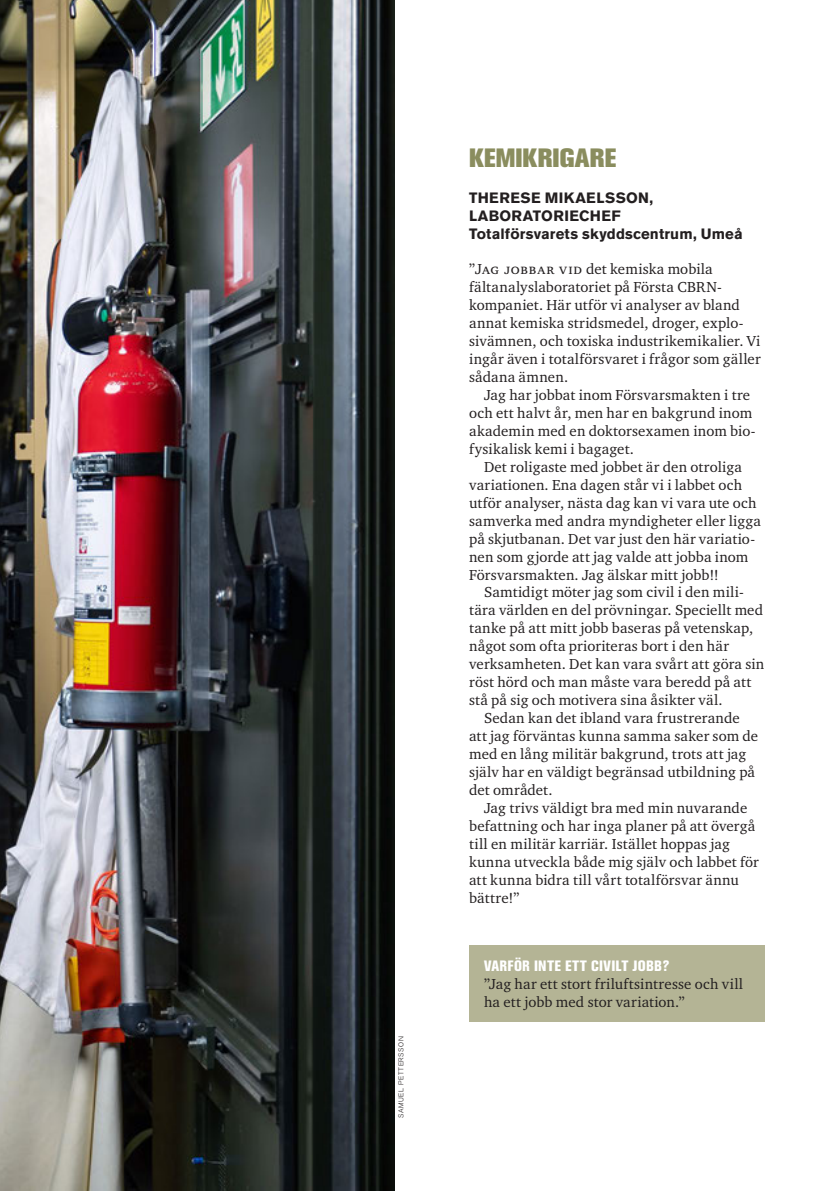
<style>
.page{position:relative;width:839px;height:1191px;background:#fff}
.page>*{position:absolute;margin:0;border:0;box-sizing:border-box;transform-origin:0 0}
.Bröd_Forum_Charter_8{font:800 26.25px "Akzidenz Grotesk BE";letter-spacing:.005em;color:#8a8d5e}
.Bröd_Forum_Charter_8-2{font:14.88px/18px "Charter ITC Std";letter-spacing:.015em;color:#231f20}
.Bröd_Forum_Charter_8-3{font:700 14.88px/18px "Akzidenz Grotesk BE";letter-spacing:.02em;color:#231f20}
.Bröd_Forum_Charter_8-4{font:800 condensed 14.88px "Akzidenz Grotesk BE";letter-spacing:.02em;color:#fff}
.Bröd_Forum_Charter_8-5{font:300 7px "Akzidenz Grotesk BE";letter-spacing:.085em;color:#231f20}
</style>
<div class="page">
<img style="left:0;top:0;width:394px;height:1191px">
<div style="left:469px;top:945px;width:295px;height:77px;background:#b4b495"></div>
<p class="Bröd_Forum_Charter_8-5" style="left:397px;top:1118px;width:83px;rotate:-90deg">SAMUEL PETTERSSON</p>
<p class="Bröd_Forum_Charter_8" style="left:469px;top:142px;width:149px">KEMIKRIGARE</p>
<p class="Bröd_Forum_Charter_8-3" style="left:469px;top:189px;width:186px">THERESE MIKAELSSON,<br>LABORATORIECHEF</p>
<p class="Bröd_Forum_Charter_8-3" style="left:469px;top:224px;width:275px">Totalförsvarets skyddscentrum, Umeå</p>
<p class="Bröd_Forum_Charter_8-2" style="left:469px;top:260px;width:293px">”Jag jobbar vid det kemiska mobila fältanalyslaboratoriet på Första CBRN&shy;kompaniet. Här utför vi analyser av bland annat kemiska stridsmedel, droger, explo&shy;sivämnen, och toxiska industrikemikalier. Vi ingår även i totalförsvaret i frågor som gäller sådana ämnen.</p>
<p class="Bröd_Forum_Charter_8-2" style="left:469px;top:386px;width:288px;text-indent:15px">Jag har jobbat inom Försvarsmakten i tre och ett halvt år, men har en bakgrund inom akademin med en doktorsexamen inom bio&shy;fysikalisk kemi i bagaget.</p>
<p class="Bröd_Forum_Charter_8-2" style="left:469px;top:457px;width:293px;text-indent:15px">Det roligaste med jobbet är den otroliga variationen. Ena dagen står vi i labbet och utför analyser, nästa dag kan vi vara ute och samverka med andra myndigheter eller ligga på skjutbanan. Det var just den här variatio&shy;nen som gjorde att jag valde att jobba inom Försvarsmakten. Jag älskar mitt jobb!!</p>
<p class="Bröd_Forum_Charter_8-2" style="left:469px;top:583px;width:297px;text-indent:15px">Samtidigt möter jag som civil i den mili&shy;tära världen en del prövningar. Speciellt med tanke på att mitt jobb baseras på vetenskap, något som ofta prioriteras bort i den här verksamheten. Det kan vara svårt att göra sin röst hörd och man måste vara beredd på att stå på sig och motivera sina åsikter väl.</p>
<p class="Bröd_Forum_Charter_8-2" style="left:469px;top:709px;width:290px;text-indent:15px">Sedan kan det ibland vara frustrerande att jag förväntas kunna samma saker som de med en lång militär bakgrund, trots att jag själv har en väldigt begränsad utbildning på det området.</p>
<p class="Bröd_Forum_Charter_8-2" style="left:469px;top:798px;width:291px;text-indent:15px">Jag trivs väldigt bra med min nuvarande befattning och har inga planer på att övergå till en militär karriär. Istället hoppas jag kunna utveckla både mig själv och labbet för att kunna bidra till vårt totalförsvar ännu bättre!”</p>
<p class="Bröd_Forum_Charter_8-4" style="left:484px;top:957px;width:187px">VARFÖR INTE ETT CIVILT JOBB?</p>
<p class="Bröd_Forum_Charter_8-2" style="left:484px;top:974px;width:260px">”Jag har ett stort friluftsintresse och vill ha ett jobb med stor variation.”</p>
</div>
